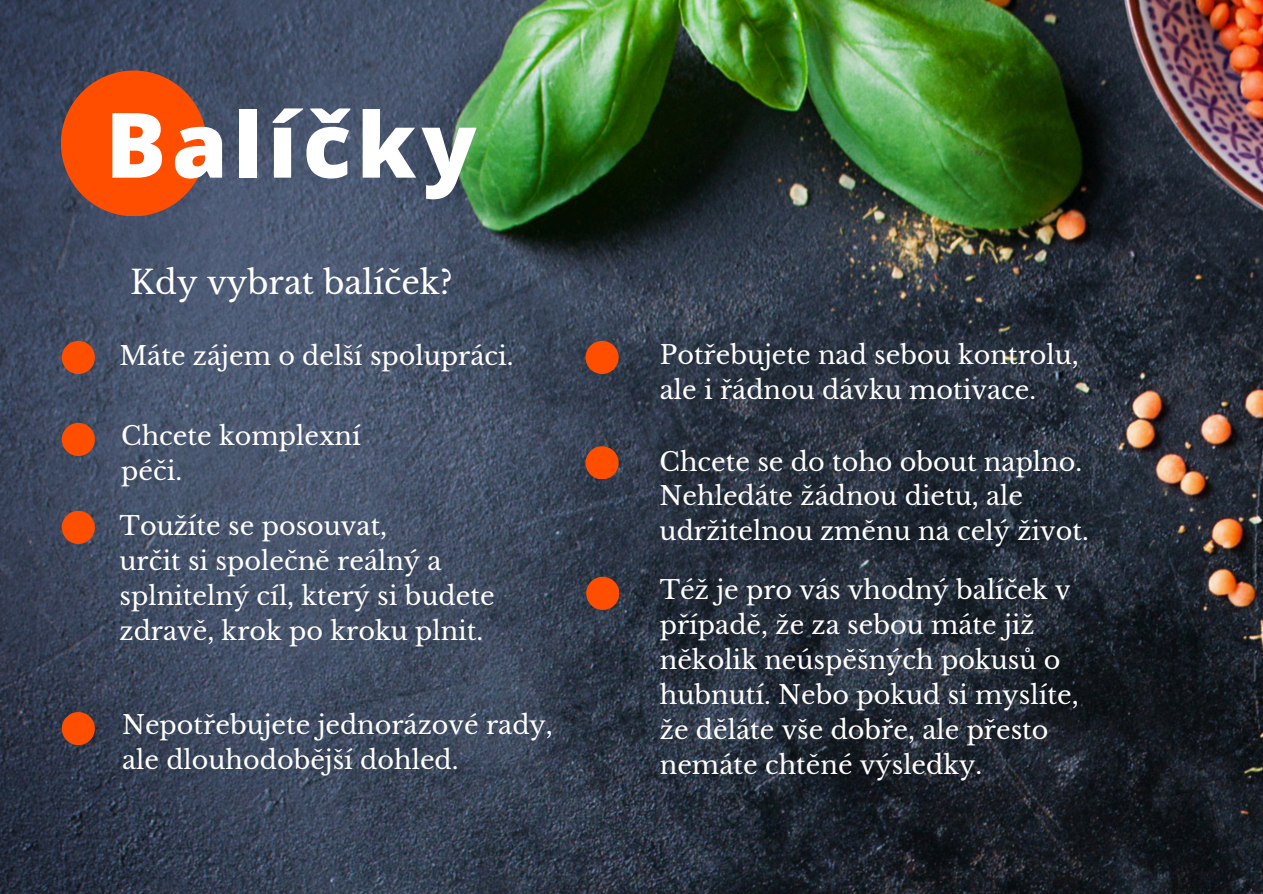
<style>
.page{position:relative;width:1263px;height:894px;background:#fff}
.page>*{position:absolute;margin:0;border:0;box-sizing:border-box;transform-origin:0 0}
.t1{font:800 90.3px "Open Sans";letter-spacing:.06em;color:#fff}
.t2{font:32.4px "Libre Baskerville";color:#fff}
.t3{font:25.5px/34.8px "Libre Baskerville";color:#fff}
</style>
<div class="page">
<img style="left:0;top:0;width:1263px;height:893px">
<svg style="left:61px;top:70px;width:145px;height:146px;background:#d54d15"></svg>
<svg style="left:62px;top:341px;width:32px;height:32px"></svg>
<svg style="left:62px;top:423px;width:32px;height:32px"></svg>
<svg style="left:586px;top:341px;width:32px;height:32px"></svg>
<svg style="left:62px;top:711px;width:32px;height:33px"></svg>
<svg style="left:62px;top:510px;width:32px;height:33px"></svg>
<svg style="left:586px;top:446px;width:32px;height:33px"></svg>
<svg style="left:586px;top:576px;width:33px;height:33px"></svg>
<p class="t1" style="left:105px;top:81px;width:373px">Balíčky</p>
<h1 class="t2" style="left:130px;top:263px;width:324px">Kdy vybrat balíček?</h1>
<p class="t3" style="left:120px;top:339px;width:396px">Máte zájem o delší spolupráci.</p>
<p class="t3" style="left:660px;top:337px;width:421px">Potřebujete nad sebou kontrolu, ale i řádnou dávku motivace.</p>
<p class="t3" style="left:121px;top:418px;width:241px">Chcete komplexní péči.</p>
<p class="t3" style="left:660px;top:444px;width:424px">Chcete se do toho obout naplno.</p>
<p class="t3" style="left:660px;top:479px;width:365px">Nehledáte žádnou dietu, ale</p>
<p class="t3" style="left:120px;top:508px;width:269px">Toužíte se posouvat,</p>
<p class="t3" style="left:660px;top:514px;width:431px">udržitelnou změnu na celý život.</p>
<p class="t3" style="left:120px;top:543px;width:377px">určit si společně reálný a splnitelný cíl, který si budete zdravě, krok po kroku plnit.</p>
<p class="t3" style="left:660px;top:572px;width:420px">Též je pro vás vhodný balíček v případě, že za sebou máte již několik neúspěšných pokusů o hubnutí. Nebo pokud si myslíte, že děláte vše dobře, ale přesto nemáte chtěné výsledky.</p>
<p class="t3" style="left:122px;top:707px;width:432px">Nepotřebujete jednorázové rady, ale dlouhodobější dohled.</p>
</div>
